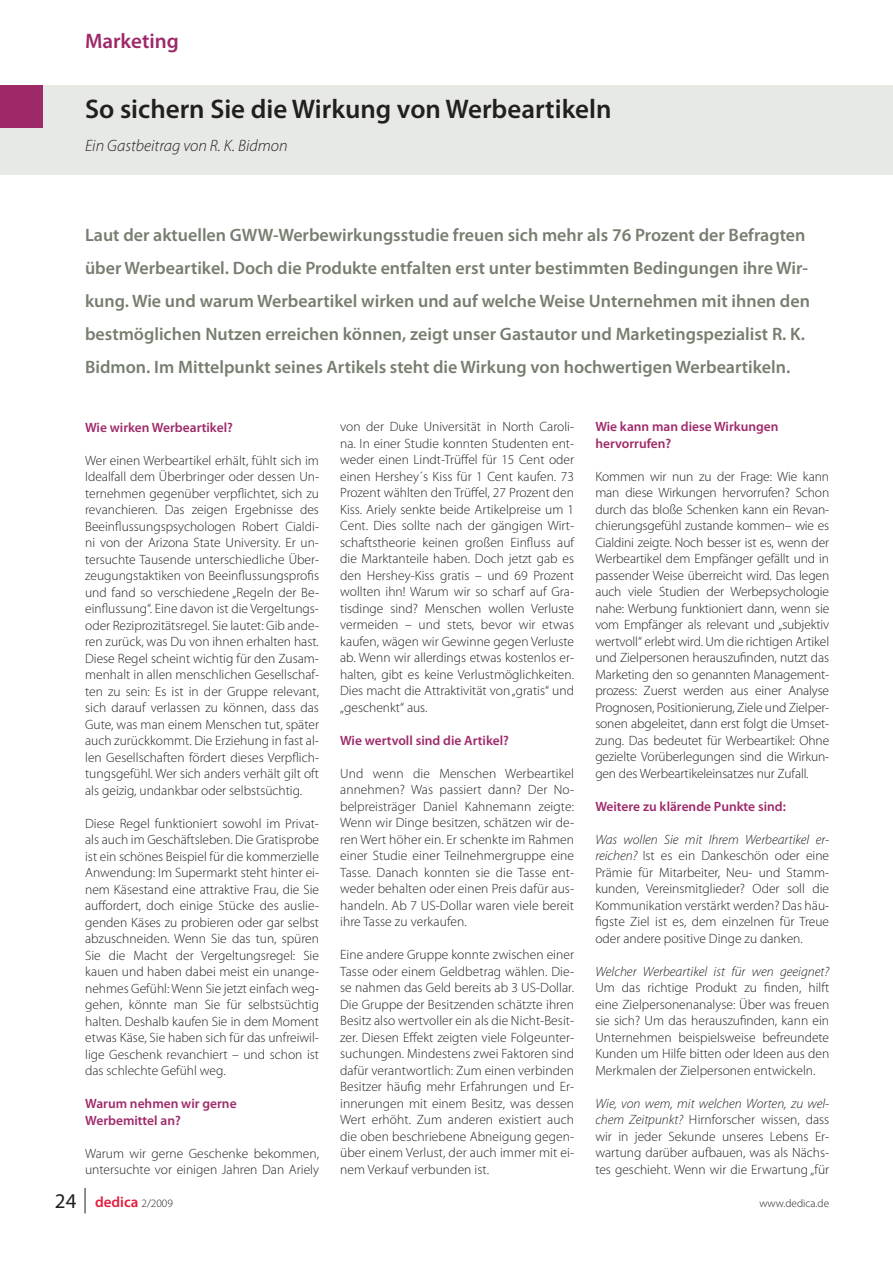
<style>
.page{position:relative;width:893px;height:1263px;background:#fff}
.page>*{position:absolute;margin:0;border:0;box-sizing:border-box;transform-origin:0 0}
.t1{font:600 27px "Myriad Pro";color:#231f20}
.t2{font:600 21px "Myriad Pro";color:#9e2969}
.t3{font:600 18px/33px "Myriad Pro";color:#767e6f}
.t4{font:italic 300 16.5px "Myriad Pro";color:#231f20}
.t5{font:600 15px "Myriad Pro";color:#e41c3b}
.t6{font:300 13.5px/16.5px "Myriad Pro";color:#231f20;text-align:justify}
.t7{font:600 13.5px/16.5px "Myriad Pro";color:#9e2969}
.t8{font:italic 300 13.5px "Myriad Pro";color:#231f20}
.t9{font:300 11.25px "Myriad Pro";color:#231f20}
.s1{font-style:italic}
.s2{font-weight:400;font-size:21px;color:#231f20}
.s3{font-weight:300;font-size:11.25px;color:#231f20}
</style>
<div class="page">
<svg style="left:85px;top:1188px;width:1px;height:25px"></svg>
<div style="left:0;top:85px;width:893px;height:90px;background:#e7eae4"></div>
<div style="left:0;top:85px;width:43px;height:43px;background:#9e2969"></div>
<h2 class="t2" style="left:85px;top:27px;width:95px">Marketing</h2>
<h1 class="t1" style="left:85px;top:92px;width:528px">So sichern Sie die Wirkung von Werbeartikeln</h1>
<p class="t4" style="left:85px;top:136px;width:204px">Ein Gastbeitrag von R. K. Bidmon</p>
<p class="t3" style="left:85px;top:218px;width:726px">Laut der aktuellen GWW-Werbewirkungsstudie freuen sich mehr als 76 Prozent der Befragten über Werbeartikel. Doch die Produkte entfalten erst unter bestimmten Bedingungen ihre Wir&shy;kung. Wie und warum Werbeartikel wirken und auf welche Weise Unternehmen mit ihnen den bestmöglichen Nutzen erreichen können, zeigt unser Gastautor und Marketingspezialist R. K.<br>Bidmon. Im Mittelpunkt seines Artikels steht die Wirkung von hochwertigen Werbeartikeln.</p>
<p class="t7" style="left:85px;top:418px;width:149px">Wie wirken Werbeartikel?</p>
<p class="t6" style="left:85px;top:452px;width:235px">Wer einen Werbeartikel erhält, fühlt sich im Idealfall dem Überbringer oder dessen Un&shy;ternehmen gegenüber verpflichtet, sich zu revanchieren. Das zeigen Ergebnisse des Beeinflussungspsychologen Robert Cialdi&shy;ni von der Arizona State University. Er un&shy;tersuchte Tausende unterschiedliche Über&shy;zeugungstaktiken von Beeinflussungsprofis und fand so verschiedene „Regeln der Be&shy;einflussung“. Eine davon ist die Vergeltungs&shy;oder Reziprozitätsregel. Sie lautet: Gib ande&shy;ren zurück, was Du von ihnen erhalten hast.<br>Diese Regel scheint wichtig für den Zusam&shy;menhalt in allen menschlichen Gesellschaf&shy;ten zu sein: Es ist in der Gruppe relevant, sich darauf verlassen zu können, dass das Gute, was man einem Menschen tut, später auch zurückkommt. Die Erziehung in fast al&shy;len Gesellschaften fördert dieses Verpflich&shy;tungsgefühl. Wer sich anders verhält gilt oft als geizig, undankbar oder selbstsüchtig.</p>
<p class="t6" style="left:85px;top:815px;width:235px">Diese Regel funktioniert sowohl im Privat&shy;als auch im Geschäftsleben. Die Gratisprobe ist ein schönes Beispiel für die kommerzielle Anwendung: Im Supermarkt steht hinter ei&shy;nem Käsestand eine attraktive Frau, die Sie auffordert, doch einige Stücke des auslie&shy;genden Käses zu probieren oder gar selbst abzuschneiden. Wenn Sie das tun, spüren Sie die Macht der Vergeltungsregel: Sie kauen und haben dabei meist ein unange&shy;nehmes Gefühl: Wenn Sie jetzt einfach weg&shy;gehen, könnte man Sie für selbstsüchtig halten. Deshalb kaufen Sie in dem Moment etwas Käse, Sie haben sich für das unfreiwil&shy;lige Geschenk revanchiert – und schon ist das schlechte Gefühl weg.</p>
<p class="t7" style="left:85px;top:1095px;width:153px">Warum nehmen wir gerne<br>Werbemittel an?</p>
<p class="t6" style="left:85px;top:1145px;width:235px">Warum wir gerne Geschenke bekommen, untersuchte vor einigen Jahren Dan Ariely</p>
<p class="t6" style="left:340px;top:419px;width:235px">von der Duke Universität in North Caroli&shy;na. In einer Studie konnten Studenten ent&shy;weder einen Lindt-Trüffel für 15 Cent oder einen Hershey´s Kiss für 1 Cent kaufen. 73<br>Prozent wählten den Trüffel, 27 Prozent den Kiss. Ariely senkte beide Artikelpreise um 1<br>Cent. Dies sollte nach der gängigen Wirt&shy;schaftstheorie keinen großen Einfluss auf die Marktanteile haben. Doch jetzt gab es den Hershey-Kiss gratis – und 69 Prozent wollten ihn! Warum wir so scharf auf Gra&shy;tisdinge sind? Menschen wollen Verluste vermeiden – und stets, bevor wir etwas kaufen, wägen wir Gewinne gegen Verluste ab. Wenn wir allerdings etwas kostenlos er&shy;halten, gibt es keine Verlustmöglichkeiten.<br>Dies macht die Attraktivität von „gratis“ und „geschenkt“ aus.</p>
<p class="t7" style="left:340px;top:732px;width:170px">Wie wertvoll sind die Artikel?</p>
<p class="t6" style="left:340px;top:765px;width:235px">Und wenn die Menschen Werbeartikel annehmen? Was passiert dann? Der No&shy;belpreisträger Daniel Kahnemann zeigte:<br>Wenn wir Dinge besitzen, schätzen wir de&shy;ren Wert höher ein. Er schenkte im Rahmen einer Studie einer Teilnehmergruppe eine Tasse. Danach konnten sie die Tasse ent&shy;weder behalten oder einen Preis dafür aus&shy;handeln. Ab 7 US-Dollar waren viele bereit ihre Tasse zu verkaufen.</p>
<p class="t6" style="left:340px;top:946px;width:235px">Eine andere Gruppe konnte zwischen einer Tasse oder einem Geldbetrag wählen. Die&shy;se nahmen das Geld bereits ab 3 US-Dollar.<br>Die Gruppe der Besitzenden schätzte ihren Besitz also wertvoller ein als die Nicht-Besit&shy;zer. Diesen Effekt zeigten viele Folgeunter&shy;suchungen. Mindestens zwei Faktoren sind dafür verantwortlich: Zum einen verbinden Besitzer häufig mehr Erfahrungen und Er&shy;innerungen mit einem Besitz, was dessen Wert erhöht. Zum anderen existiert auch die oben beschriebene Abneigung gegen&shy;über einem Verlust, der auch immer mit ei&shy;nem Verkauf verbunden ist.</p>
<p class="t7" style="left:595px;top:418px;width:185px">Wie kann man diese Wirkungen hervorrufen?</p>
<p class="t6" style="left:595px;top:468px;width:235px">Kommen wir nun zu der Frage: Wie kann man diese Wirkungen hervorrufen? Schon durch das bloße Schenken kann ein Revan&shy;chierungsgefühl zustande kommen– wie es Cialdini zeigte. Noch besser ist es, wenn der Werbeartikel dem Empfänger gefällt und in passender Weise überreicht wird. Das legen auch viele Studien der Werbepsychologie nahe: Werbung funktioniert dann, wenn sie vom Empfänger als relevant und „subjektiv wertvoll“ erlebt wird. Um die richtigen Artikel und Zielpersonen herauszufinden, nutzt das Marketing den so genannten Management&shy;prozess: Zuerst werden aus einer Analyse Prognosen, Positionierung, Ziele und Zielper&shy;sonen abgeleitet, dann erst folgt die Umset&shy;zung. Das bedeutet für Werbeartikel: Ohne gezielte Vorüberlegungen sind die Wirkun&shy;gen des Werbeartikeleinsatzes nur Zufall.</p>
<p class="t7" style="left:595px;top:798px;width:192px">Weitere zu klärende Punkte sind:</p>
<p class="t6" style="left:595px;top:831px;width:235px"><span class="s1">Was wollen Sie mit Ihrem Werbeartikel er&shy;reichen?</span> Ist es ein Dankeschön oder eine Prämie für Mitarbeiter, Neu- und Stamm&shy;kunden, Vereinsmitglieder? Oder soll die Kommunikation verstärkt werden? Das häu&shy;figste Ziel ist es, dem einzelnen für Treue oder andere positive Dinge zu danken.</p>
<p class="t8" style="left:595px;top:963px;width:235px">Welcher Werbeartikel ist für wen geeignet?</p>
<p class="t6" style="left:595px;top:979px;width:235px">Um das richtige Produkt zu finden, hilft eine Zielpersonenanalyse: Über was freuen sie sich? Um das herauszufinden, kann ein Unternehmen beispielsweise befreundete Kunden um Hilfe bitten oder Ideen aus den Merkmalen der Zielpersonen entwickeln.</p>
<p class="t6" style="left:595px;top:1095px;width:235px"><span class="s1">Wie, von wem, mit welchen Worten, zu wel&shy;chem Zeitpunkt?</span> Hirnforscher wissen, dass wir in jeder Sekunde unseres Lebens Er&shy;wartung darüber aufbauen, was als Nächs&shy;tes geschieht. Wenn wir die Erwartung „für</p>
<p class="t5" style="left:55px;top:1193px;width:119px"><span class="s2">24</span> dedica <span class="s3">2/2009</span></p>
<p class="t9" style="left:759px;top:1197px;width:71px">www.dedica.de</p>
</div>
